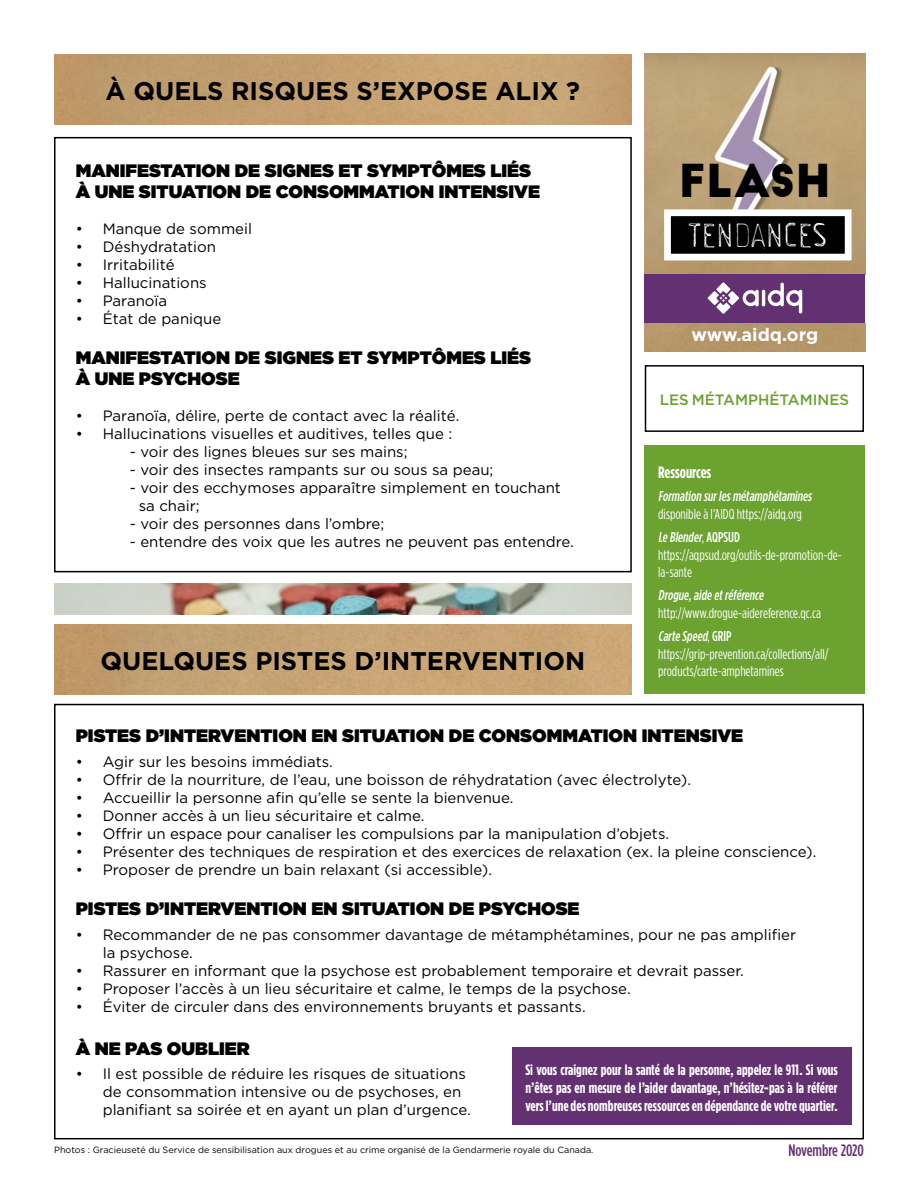
<style>
.page{position:relative;width:918px;height:1188px;background:#fff}
.page>*{position:absolute;margin:0;border:0;box-sizing:border-box;transform-origin:0 0}
.t1{font:44.4px "Big John";color:#000}
.t2{font:33px "Alpha Ruler";color:#fff}
.t3{font:700 25.5px "Gotham HTF";color:#000}
.t4{font:900 18px/21.6px "Gotham HTF";color:#000}
.t5{font:700 18px "Gotham HTF";color:#fff}
.t6{font:500 condensed 16.5px "Gotham HTF";color:#633172}
.t7{font:700 condensed 16.5px "Gotham HTF";color:#fff}
.t8{font:15px/18px "Gotham HTF";color:#000}
.t9{font:700 condensed 15px/18px "Gotham HTF";color:#fff;text-align:justify}
.t10{font:500 15px "Gotham HTF";color:#6ba230}
.t11{font:condensed 14.25px/23.9px "Gotham HTF";color:#fff}
.t12{font:italic 500 condensed 14.25px "Gotham HTF";color:#fff}
.t13{font:9px "Gotham HTF";color:#000}
.s1{font-weight:500;font-style:italic}
.s2{font-weight:500}
</style>
<div class="page">
<img style="left:54px;top:54px;width:578px;height:70px">
<img style="left:54px;top:624px;width:578px;height:70px">
<div style="left:54px;top:137px;width:578px;height:435px;border:2px solid #000"></div>
<div style="left:54px;top:704px;width:810px;height:435px;border:2px solid #000"></div>
<img style="left:645px;top:54px;width:220px;height:220px">
<div style="left:645px;top:323px;width:220px;height:28px;background:#b49668"></div>
<div style="left:645px;top:365px;width:219px;height:67px;border:2px solid #000"></div>
<div style="left:645px;top:445px;width:220px;height:249px;background:#6ba230"></div>
<img style="left:54px;top:583px;width:578px;height:31px">
<div style="left:668px;top:213px;width:180px;height:44px;background:#000"></div>
<div style="left:664px;top:209px;width:188px;height:51px;border:7px solid #fff"></div>
<div style="left:645px;top:274px;width:220px;height:49px;background:#633172"></div>
<svg style="left:708px;top:282px;width:51px;height:32px"></svg>
<svg style="left:768px;top:283px;width:34px;height:31px"></svg>
<hr style="left:762px;top:290px;width:3px;height:16px;background:#fff;border-radius:2px">
<div style="left:512px;top:1048px;width:339px;height:77px;background:#633172"></div>
<h3 class="t3" style="left:106px;top:76px;width:476px">À QUELS RISQUES S’EXPOSE ALIX ?</h3>
<p class="t4" style="left:76px;top:159px;width:466px">MANIFESTATION DE SIGNES ET SYMPTÔMES LIÉS<br>À UNE SITUATION DE CONSOMMATION INTENSIVE</p>
<p class="t8" style="left:76px;top:220px;width:178px">• Manque de sommeil</p>
<p class="t8" style="left:76px;top:238px;width:142px">• Déshydratation</p>
<p class="t8" style="left:76px;top:256px;width:100px">• Irritabilité</p>
<p class="t8" style="left:76px;top:274px;width:132px">• Hallucinations</p>
<p class="t8" style="left:76px;top:292px;width:93px">• Paranoïa</p>
<p class="t8" style="left:76px;top:310px;width:147px">• État de panique</p>
<p class="t4" style="left:76px;top:346px;width:457px">MANIFESTATION DE SIGNES ET SYMPTÔMES LIÉS<br>À UNE PSYCHOSE</p>
<p class="t8" style="left:76px;top:407px;width:385px">• Paranoïa, délire, perte de contact avec la réalité.</p>
<p class="t8" style="left:76px;top:425px;width:378px">• Hallucinations visuelles et auditives, telles que :</p>
<p class="t8" style="left:130px;top:443px;width:279px">- voir des lignes bleues sur ses mains;</p>
<p class="t8" style="left:130px;top:461px;width:365px">- voir des insectes rampants sur ou sous sa peau;</p>
<p class="t8" style="left:139px;top:479px;width:424px;text-indent:-9px">- voir des ecchymoses apparaître simplement en touchant sa chair;</p>
<p class="t8" style="left:130px;top:515px;width:256px">- voir des personnes dans l’ombre;</p>
<p class="t8" style="left:130px;top:533px;width:446px">- entendre des voix que les autres ne peuvent pas entendre.</p>
<h3 class="t3" style="left:101px;top:646px;width:486px">QUELQUES PISTES D’INTERVENTION</h3>
<h1 class="t1" style="left:679px;top:161px;width:153px">FLASH</h1>
<h2 class="t2" style="left:688px;top:216px;width:141px">TENDANCES</h2>
<p class="t5" style="left:692px;top:325px;width:128px">www.aidq.org</p>
<p class="t10" style="left:660px;top:391px;width:191px">LES MÉTAMPHÉTAMINES</p>
<p class="t7" style="left:658px;top:463px;width:54px">Ressources</p>
<p class="t12" style="left:658px;top:489px;width:157px">Formation surlesmétamphétamines</p>
<p class="t11" style="left:658px;top:501px;width:145px">disponible à l’AIDQ https://aidq.org<br><span class="s1">Le Blender</span>, <span class="s2">AQ P S U D</span></p>
<p class="t11" style="left:658px;top:546px;width:185px;line-height:17.1px">https://aqpsud.org/outils-de-promotion-de&shy;la-sante</p>
<p class="t12" style="left:658px;top:588px;width:109px">Drogue,aide etréférence</p>
<p class="t11" style="left:658px;top:600px;width:164px">http://www.drogue-aidereference.qc.ca<br><span class="s1">Carte Speed</span>, <span class="s2">G R I P</span></p>
<p class="t11" style="left:658px;top:645px;width:172px;line-height:17.1px">https://grip-prevention.ca/collections/all/ products/carte-amphetamines</p>
<p class="t4" style="left:76px;top:725px;width:669px">PISTES D’INTERVENTION EN SITUATION DE CONSOMMATION INTENSIVE</p>
<p class="t8" style="left:76px;top:753px;width:259px">• Agir sur les besoins immédiats.</p>
<p class="t8" style="left:76px;top:771px;width:617px">• Offrir de la nourriture, de l’eau, une boisson de réhydratation (avec électrolyte).</p>
<p class="t8" style="left:76px;top:789px;width:439px">• Accueillir la personne afin qu’elle se sente la bienvenue.</p>
<p class="t8" style="left:76px;top:807px;width:350px">• Donner accès à un lieu sécuritaire et calme.</p>
<p class="t8" style="left:76px;top:825px;width:595px">• Offrir un espace pour canaliser les compulsions par la manipulation d’objets.</p>
<p class="t8" style="left:76px;top:843px;width:742px">• Présenter des techniques de respiration et des exercices de relaxation (ex. la pleine conscience).</p>
<p class="t8" style="left:76px;top:861px;width:418px">• Proposer de prendre un bain relaxant (si accessible).</p>
<p class="t4" style="left:76px;top:897px;width:505px">PISTES D’INTERVENTION EN SITUATION DE PSYCHOSE</p>
<p class="t8" style="left:103px;top:925px;width:695px;text-indent:-27px">• Recommander de ne pas consommer davantage de métamphétamines, pour ne pas amplifier la psychose.</p>
<p class="t8" style="left:76px;top:961px;width:670px">• Rassurer en informant que la psychose est probablement temporaire et devrait passer.</p>
<p class="t8" style="left:76px;top:979px;width:556px">• Proposer l’accès à un lieu sécuritaire et calme, le temps de la psychose.</p>
<p class="t8" style="left:76px;top:997px;width:512px">• Éviter de circuler dans des environnements bruyants et passants.</p>
<p class="t4" style="left:76px;top:1037px;width:175px">À NE PAS OUBLIER</p>
<p class="t8" style="left:103px;top:1065px;width:369px;text-indent:-27px">• Il est possible de réduire les risques de situations de consommation intensive ou de psychoses, en planifiant sa soirée et en ayant un plan d’urgence.</p>
<p class="t9" style="left:525px;top:1060px;width:314px">Si vous craignez pour la santé de la personne, appelez le 911. Si vous n’êtes pas en mesure de l’aider davantage, n’hésitez-pas à la référer vers l’une des nombreuses ressources en dépendance de votre quartier.</p>
<p class="t6" style="left:788px;top:1141px;width:77px">Novembre 2020</p>
<p class="t13" style="left:54px;top:1145px;width:541px">Photos : Gracieuseté du Service de sensibilisation aux drogues et au crime organisé de la Gendarmerie royale du Canada.</p>
</div>
